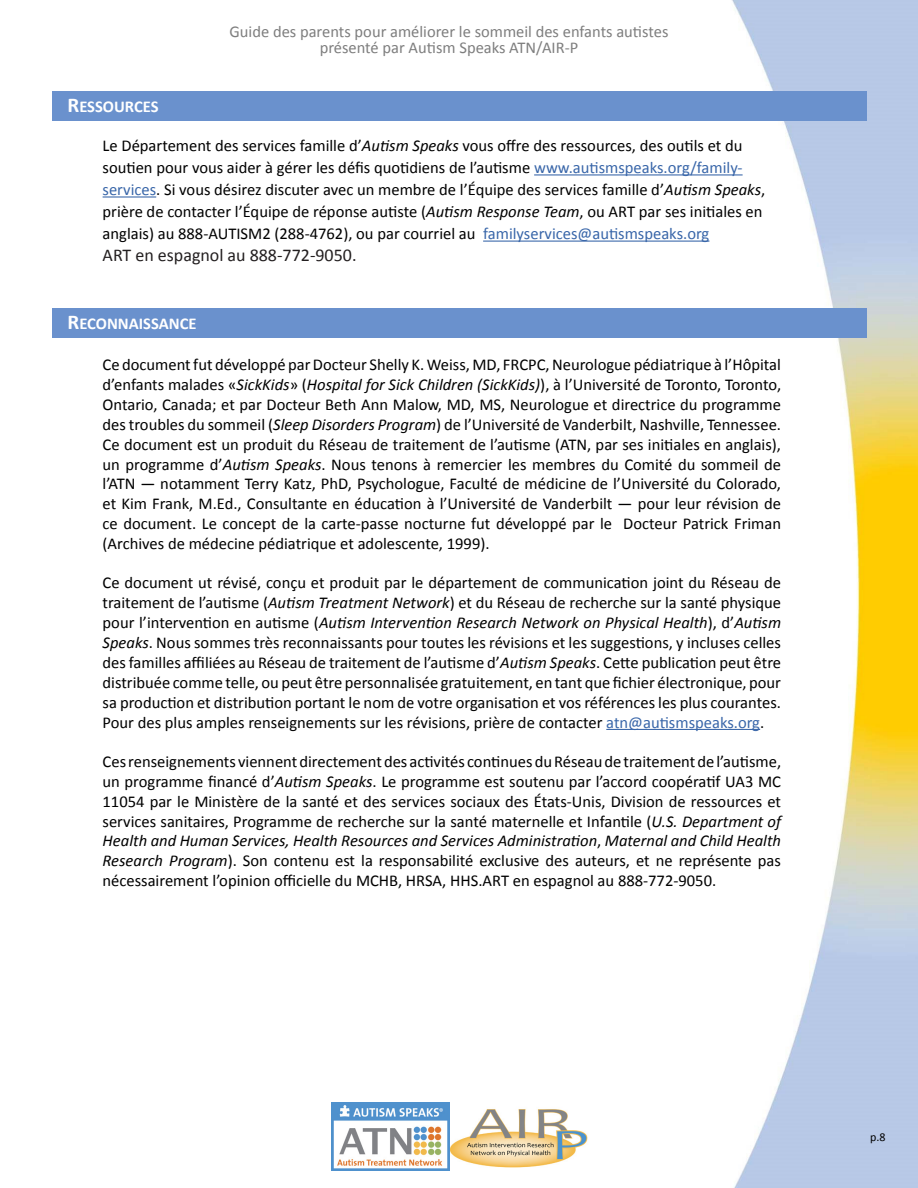
<style>
.page{position:relative;width:918px;height:1188px;background:#fff}
.page>*{position:absolute;margin:0;border:0;box-sizing:border-box;transform-origin:0 0}
.Paragraph_Style40{font:18px "Calibri";color:#231f20}
.Paragraph_Style45{font:16.5px/19.8px "Calibri";color:#000;text-align:justify}
.Paragraph_Style40-2{font:16.5px/19.8px "Calibri";color:#000}
.t1{font:16.5px/16.5px "Calibri";color:#7e7e7e;text-align:center}
.Paragraph_Style1{font:700 16.5px "Calibri";color:#fff}
.Paragraph_Style1-2{font:12px "Calibri";color:#000}
.s1{font-size:21px}
.s2{font-style:italic}
.s3{color:#3966a9}
</style>
<div class="page">
<img style="left:52px;top:0;width:866px;height:1188px">
<img style="left:450px;top:1101px;width:139px;height:68px">
<img style="left:332px;top:1102px;width:117px;height:69px">
<div style="left:52px;top:92px;width:814px;height:29px;background:#6a91cd"></div>
<div style="left:52px;top:309px;width:814px;height:29px;background:#6a91cd"></div>
<hr style="left:534px;top:174px;width:209px;height:1px;background:#3966a9">
<hr style="left:103px;top:196px;width:53px;height:2px;background:#3966a9">
<hr style="left:483px;top:241px;width:226px;height:1px;background:#3966a9">
<hr style="left:606px;top:729px;width:154px;height:1px;background:#3966a9">
<p class="Paragraph_Style1" style="left:68px;top:96px;width:93px"><span class="s1">R</span>ESSOURCES</p>
<p class="t1" style="left:230px;top:23px;width:440px">Guide des parents pour améliorer le sommeil des enfants autistes présenté par Autism Speaks ATN/AIR-P</p>
<p class="Paragraph_Style40-2" style="left:103px;top:135px;width:664px;line-height:22px">Le Département des services famille d’<span class="s2">Autism Speaks</span> vous offre des ressources, des outils et du soutien pour vous aider à gérer les défis quotidiens de l’autisme <span class="s3">www.autismspeaks.org/family&shy;services</span>. Si vous désirez discuter avec un membre de l’Équipe des services famille d’<span class="s2">Autism Speaks</span>, prière de contacter l’Équipe de réponse autiste (<span class="s2">Autism Response Team</span>, ou ART par ses initiales en anglais) au 888-AUTISM2 (288-4762), ou par courriel au <span class="s3">familyservices@autismspeaks.org</span></p>
<p class="Paragraph_Style40" style="left:103px;top:243px;width:255px">ART en espagnol au 888-772-9050.</p>
<p class="Paragraph_Style1" style="left:68px;top:313px;width:131px"><span class="s1">R</span>ECONNAISSANCE</p>
<p class="Paragraph_Style45" style="left:103px;top:355px;width:680px">Ce document fut développé par Docteur Shelly K. Weiss, MD, FRCPC, Neurologue pédiatrique à l’Hôpital d’enfants malades «<span class="s2">SickKids</span>» (<span class="s2">Hospital for Sick Children (SickKids)</span>), à l’Université de Toronto, Toronto, Ontario, Canada; et par Docteur Beth Ann Malow, MD, MS, Neurologue et directrice du programme des troubles du sommeil (<span class="s2">Sleep Disorders Program</span>) de l’Université de Vanderbilt, Nashville, Tennessee.<br>Ce document est un produit du Réseau de traitement de l’autisme (ATN, par ses initiales en anglais), un programme d’<span class="s2">Autism Speaks</span>. Nous tenons à remercier les membres du Comité du sommeil de l’ATN — notamment Terry Katz, PhD, Psychologue, Faculté de médicine de l’Université du Colorado, et Kim Frank, M.Ed., Consultante en éducation à l’Université de Vanderbilt — pour leur révision de ce document. Le concept de la carte-passe nocturne fut développé par le Docteur Patrick Friman (Archives de médecine pédiatrique et adolescente, 1999).</p>
<p class="Paragraph_Style45" style="left:103px;top:573px;width:680px">Ce document ut révisé, conçu et produit par le département de communication joint du Réseau de traitement de l’autisme (<span class="s2">Autism Treatment Network</span>) et du Réseau de recherche sur la santé physique pour l’intervention en autisme (<span class="s2">Autism Intervention Research Network on Physical Health</span>), d’<span class="s2">Autism Speaks</span>. Nous sommes très reconnaissants pour toutes les révisions et les suggestions, y incluses celles des familles affiliées au Réseau de traitement de l’autisme d’<span class="s2">Autism Speaks</span>. Cette publication peut être distribuée comme telle, ou peut être personnalisée gratuitement, en tant que fichier électronique, pour sa production et distribution portant le nom de votre organisation et vos références les plus courantes.<br>Pour des plus amples renseignements sur les révisions, prière de contacter <span class="s3">atn@autismspeaks.org</span>.</p>
<p class="Paragraph_Style40-2" style="left:103px;top:752px;width:680px;text-align:justify">Ces renseignements viennent directement des activités continues du Réseau de traitement de l’autisme, un programme financé d’<span class="s2">Autism Speaks</span>. Le programme est soutenu par l’accord coopératif UA3 MC 11054 par le Ministère de la santé et des services sociaux des États-Unis, Division de ressources et services sanitaires, Programme de recherche sur la santé maternelle et Infantile (<span class="s2">U.S. Department of Health and Human Services, Health Resources and Services Administration</span>, <span class="s2">Maternal and Child Health Research Program</span>). Son contenu est la responsabilité exclusive des auteurs, et ne représente pas nécessairement l’opinion officielle du MCHB, HRSA, HHS.ART en espagnol au 888-772-9050.</p>
<p class="Paragraph_Style1-2" style="left:870px;top:1130px;width:17px">p.8</p>
</div>
